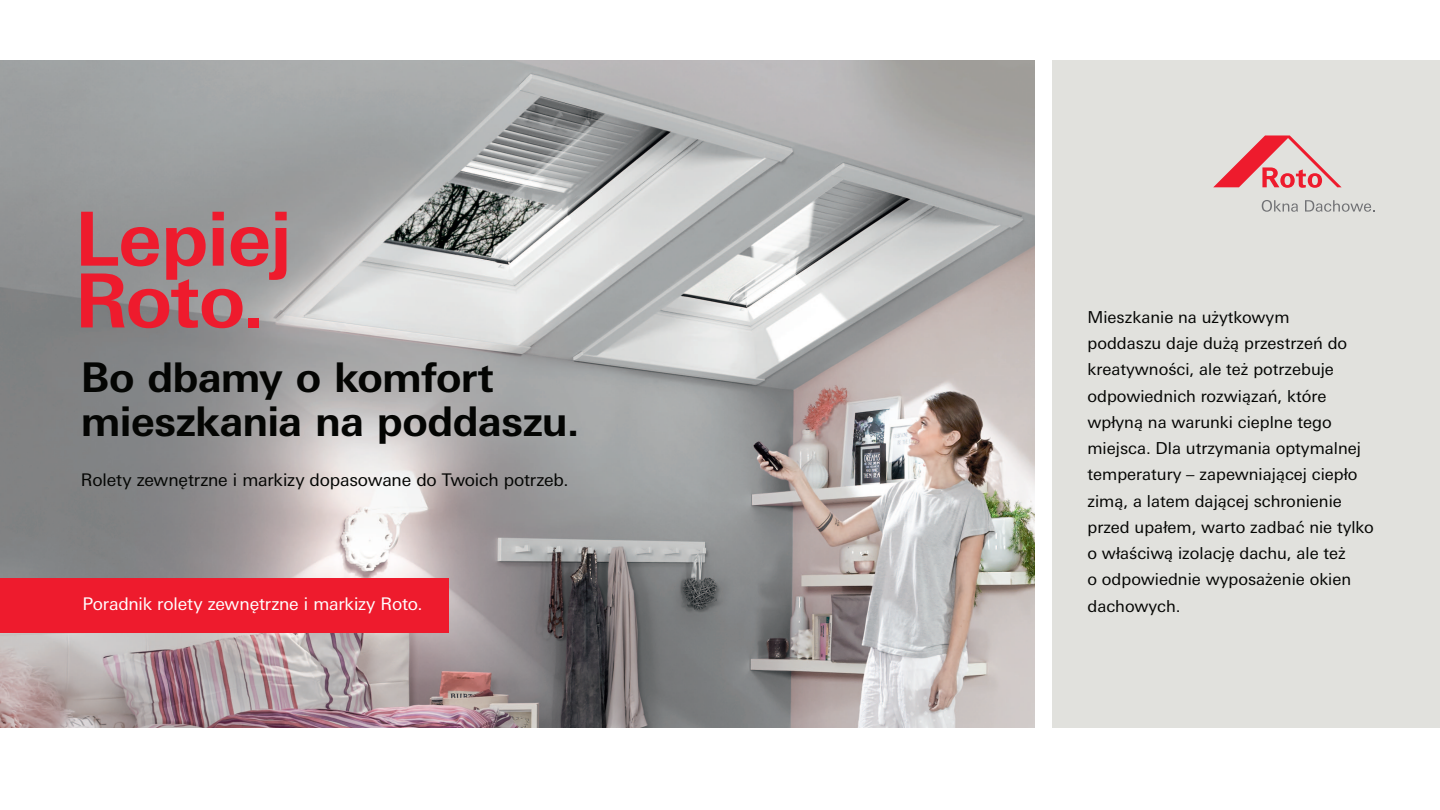
<style>
.page{position:relative;width:1440px;height:810px;background:#fff}
.page>*{position:absolute;margin:0;border:0;box-sizing:border-box;transform-origin:0 0}
.t1{font:700 40.95px/44.1px "Univers Next W1 G";letter-spacing:-.02em;color:#040503}
.t2{font:17.48px "Univers Next W1 G";letter-spacing:-.01em;color:#040503}
.t3{font:17.48px "Univers Next W1 G";letter-spacing:-.01em;color:#fff}
.t4{font:16.5px/26.2px "Univers Next W1 G";color:#040503}
</style>
<div class="page">
<img style="left:0;top:60px;width:1034px;height:668px">
<div style="left:1053px;top:60px;width:387px;height:668px;background:#e1e1dd"></div>
<div style="left:0;top:578px;width:448px;height:55px;background:#ee1b2d"></div>
<svg style="left:1213px;top:135px;width:129px;height:53px"></svg>
<svg style="left:1262px;top:200px;width:36px;height:12px"></svg>
<svg style="left:1305px;top:200px;width:70px;height:12px"></svg>
<svg style="left:81px;top:212px;width:206px;height:116px;background:#b7686f"></svg>
<h1 class="t1" style="left:81px;top:355px;width:500px">Bo dbamy o komfort mieszkania na poddaszu.</h1>
<p class="t2" style="left:81px;top:470px;width:489px">Rolety zewnętrzne i markizy dopasowane do Twoich potrzeb.</p>
<p class="t3" style="left:82px;top:594px;width:341px">Poradnik rolety zewnętrzne i markizy Roto.</p>
<p class="t4" style="left:1088px;top:304px;width:288px">Mieszkanie na użytkowym<br>poddaszu daje dużą przestrzeń do kreatywności, ale też potrzebuje odpowiednich rozwiązań, które wpłyną na warunki cieplne tego miejsca. Dla utrzymania optymalnej temperatury – zapewniającej ciepło zimą, a latem dającej schronienie przed upałem, warto zadbać nie tylko o właściwą izolację dachu, ale też<br>o odpowiednie wyposażenie okien dachowych.</p>
</div>
